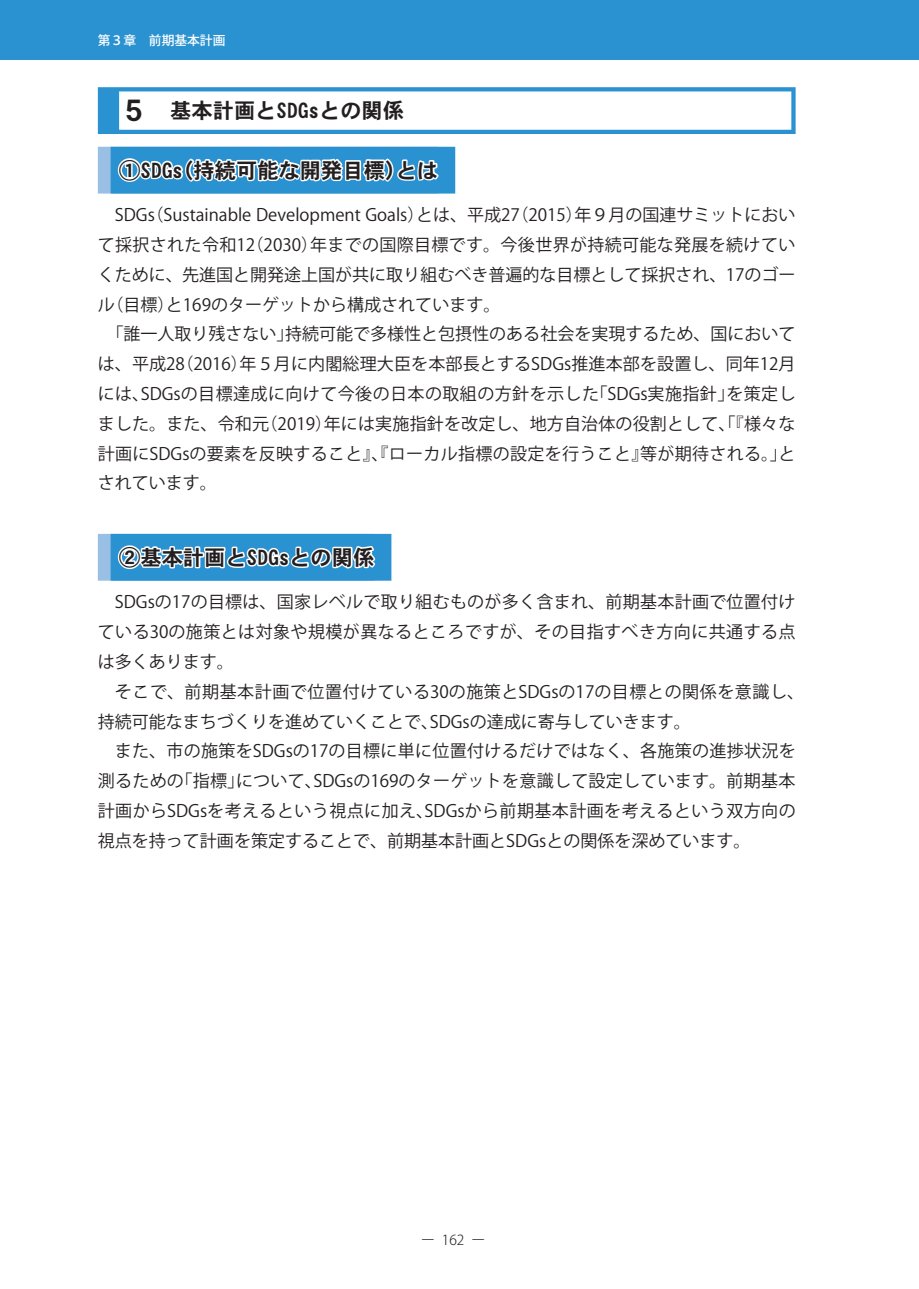
<style>
.page{position:relative;width:919px;height:1289px;background:#fff}
.page>*{position:absolute;margin:0;border:0;box-sizing:border-box;transform-origin:0 0}
.t1{font:21.3px "DFHS Gothic W7 WIN RKSJ H";color:#231f20}
.t2{font:21.3px "DFHS Gothic G W7 WIN RKSJ H";color:#231f20}
.t3{font:16.95px/29.7px "Koz Go Pro";color:#231f20;text-align:justify}
.t4{font:16.95px "Koz Go Pro";letter-spacing:.02em;color:#231f20}
.t5{font:16.95px "Koz Go Pro";letter-spacing:.025em;color:#231f20}
.t6{font:300 13.8px "Koz Go Pro";color:#231f20}
.t7{font:500 12.75px "Koz Go Pro";color:#fff}
.s1{font-size:29.7px}
</style>
<div class="page">
<div style="left:0;top:0;width:905px;height:60px;background:#2a92d0"></div>
<div style="left:906px;top:0;width:12px;height:60px;background:#2a92d0"></div>
<div style="left:98px;top:87px;width:697px;height:47px;background:#2a92d0"></div>
<div style="left:119px;top:91px;width:672px;height:39px;background:#fff"></div>
<div style="left:98px;top:147px;width:340px;height:46px;background:#9abfe5"></div>
<div style="left:111px;top:147px;width:344px;height:46px;background:#2a92d0"></div>
<div style="left:98px;top:534px;width:276px;height:46px;background:#9abfe5"></div>
<div style="left:111px;top:534px;width:280px;height:46px;background:#2a92d0"></div>
<svg style="left:117px;top:158px;width:322px;height:24px"></svg>
<svg style="left:117px;top:545px;width:259px;height:25px"></svg>
<p class="t7" style="left:98px;top:32px;width:129px">第３章　前期基本計画</p>
<p class="t2" style="left:119px;top:100px;width:286px"><span class="s1">５</span>　基本計画とSDGsとの関係</p>
<p class="t1" style="left:119px;top:159px;width:320px">①SDGs（持続可能な開発目標）とは</p>
<p class="t3" style="left:115px;top:201px;width:682px">SDGs（Sustainable Development Goals）とは、平成27（2015）年９月の国連サミットにおい</p>
<p class="t4" style="left:98px;top:234px;width:699px">て採択された令和12（2030）年までの国際目標です。今後世界が持続可能な発展を続けてい</p>
<p class="t3" style="left:98px;top:260px;width:699px">くために、先進国と開発途上国が共に取り組むべき普遍的な目標として採択され、17のゴー</p>
<p class="t3" style="left:98px;top:290px;width:404px">ル（目標）と169のターゲットから構成されています。</p>
<p class="t3" style="left:106px;top:320px;width:690px">「誰一人取り残さない」持続可能で多様性と包摂性のある社会を実現するため、国において</p>
<p class="t3" style="left:98px;top:349px;width:699px">は、平成28（2016）年５月に内閣総理大臣を本部長とするSDGs推進本部を設置し、同年12月</p>
<p class="t5" style="left:98px;top:383px;width:699px">には、SDGsの目標達成に向けて今後の日本の取組の方針を示した「SDGs実施指針」を策定し</p>
<p class="t3" style="left:98px;top:409px;width:699px">ました。また、令和元（2019）年には実施指針を改定し、地方自治体の役割として、「『様々な</p>
<p class="t4" style="left:98px;top:442px;width:699px">計画にSDGsの要素を反映すること』、『ローカル指標の設定を行うこと』等が期待される。」と</p>
<p class="t3" style="left:98px;top:468px;width:121px">されています。</p>
<p class="t1" style="left:119px;top:546px;width:257px">②基本計画とSDGsとの関係</p>
<p class="t3" style="left:98px;top:588px;width:699px;text-indent:17px">SDGsの17の目標は、国家レベルで取り組むものが多く含まれ、前期基本計画で位置付けている30の施策とは対象や規模が異なるところですが、その目指すべき方向に共通する点は多くあります。</p>
<p class="t3" style="left:98px;top:677px;width:707px;text-indent:17px">そこで、前期基本計画で位置付けている30の施策とSDGsの17の目標との関係を意識し、持続可能なまちづくりを進めていくことで、SDGsの達成に寄与していきます。</p>
<p class="t3" style="left:98px;top:736px;width:699px;text-indent:17px">また、市の施策をSDGsの17の目標に単に位置付けるだけではなく、各施策の進捗状況を測るための「指標」について、SDGsの169のターゲットを意識して設定しています。前期基本計画からSDGsを考えるという視点に加え、SDGsから前期基本計画を考えるという双方向の視点を持って計画を策定することで、前期基本計画とSDGsとの関係を深めています。</p>
<p class="t6" style="left:421px;top:1230px;width:66px">ー 162 ー</p>
</div>
